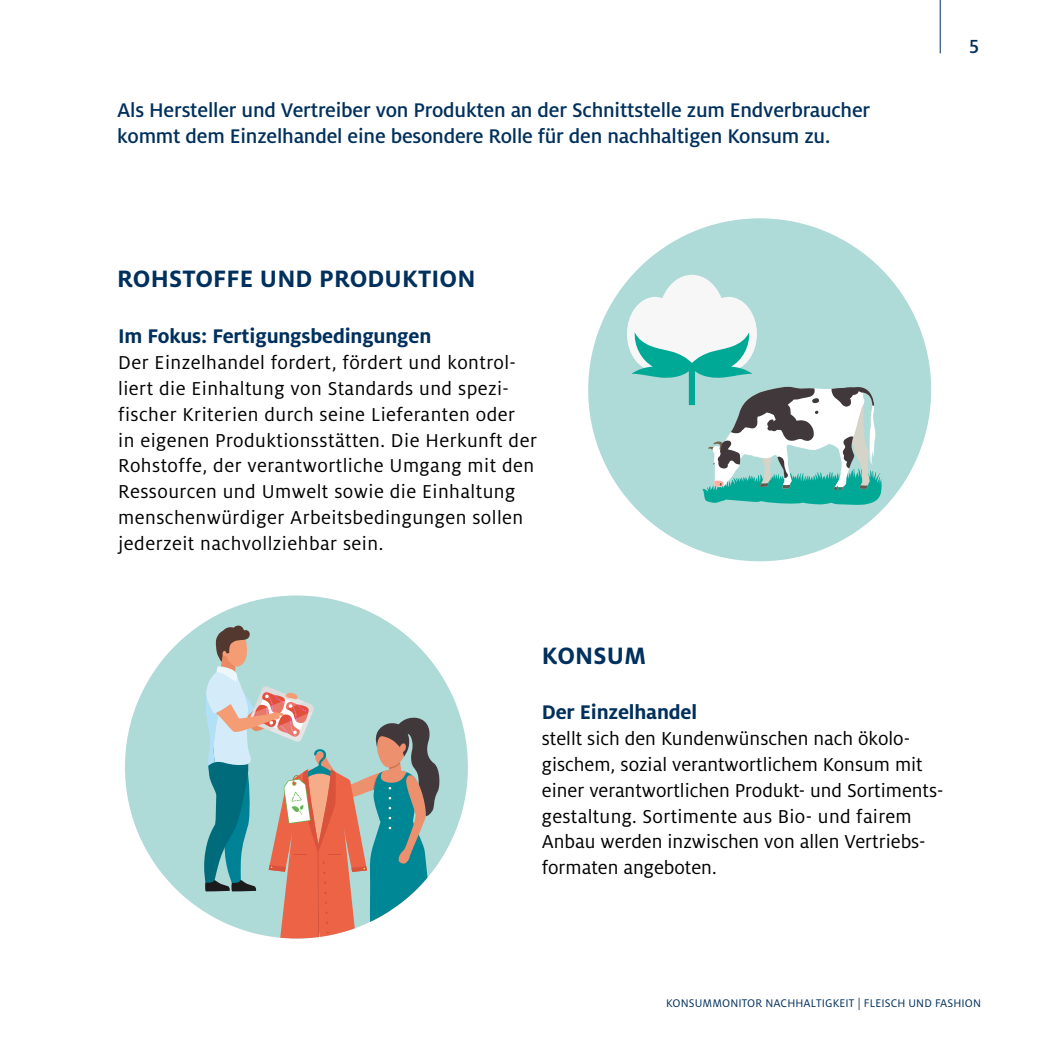
<style>
.page{position:relative;width:1042px;height:1042px;background:#fff}
.page>*{position:absolute;margin:0;border:0;box-sizing:border-box;transform-origin:0 0}
.t1{font:700 26.25px "Milo OT";letter-spacing:.005em;color:#00305d}
.t2{font:500 21.88px/26.2px "Milo OT";letter-spacing:-.01em;color:#00305d}
.t3{font:700 21.88px "Milo OT";letter-spacing:-.01em;color:#00305d}
.t4{font:500 21px "Milo OT";color:#00305d}
.t5{font:20.65px/25.9px "Milo OT";letter-spacing:.02em;color:#000}
.t6{font:20.65px/25.9px "Milo OT";color:#000}
.t7{font:12.25px "Milo OT";letter-spacing:.01em;color:#00305d}
</style>
<div class="page">
<div style="left:588px;top:218px;width:343px;height:343px;background:#aedad7;border-radius:50%"></div>
<div style="left:125px;top:595px;width:343px;height:343px;background:#aedad7;border-radius:50%"></div>
<svg style="left:203px;top:625px;width:237px;height:313px"></svg>
<svg style="left:627px;top:275px;width:255px;height:230px"></svg>
<hr style="left:940px;top:0;width:1px;height:53px;background:#00305d">
<p class="t2" style="left:117px;top:97px;width:754px">Als Hersteller und Vertreiber von Produkten an der Schnittstelle zum Endverbraucher kommt dem Einzelhandel eine besondere Rolle für den nachhaltigen Konsum zu.</p>
<p class="t4" style="left:969px;top:35px;width:11px">5</p>
<p class="t1" style="left:117px;top:264px;width:360px">ROHSTOFFE UND PRODUKTION</p>
<p class="t3" style="left:118px;top:324px;width:315px">Im Fokus: Fertigungsbedingungen</p>
<p class="t5" style="left:118px;top:350px;width:420px">Der Einzelhandel fordert, fördert und kontrol&shy;liert die Einhaltung von Standards und spezi&shy;fischer Kriterien durch seine Lieferanten oder<br>in eigenen Produktionsstätten. Die Herkunft der Rohstoffe, der verantwortliche Umgang mit den Ressourcen und Umwelt sowie die Einhaltung menschenwürdiger Arbeitsbedingungen sollen jederzeit nachvollziehbar sein.</p>
<p class="t1" style="left:542px;top:641px;width:106px">KONSUM</p>
<p class="t3" style="left:542px;top:700px;width:157px">Der Einzelhandel</p>
<p class="t6" style="left:542px;top:726px;width:403px">stellt sich den Kundenwünschen nach ökolo&shy;gischem, sozial verantwortlichem Konsum mit einer verantwortlichen Produkt- und Sortiments&shy;gestaltung. Sortimente aus Bio- und fairem Anbau werden inzwischen von allen Vertriebs&shy;formaten angeboten.</p>
<p class="t7" style="left:666px;top:996px;width:317px">KONSUMMONITOR NACHHALTIGKEIT | FLEISCH UND FASHION</p>
</div>
